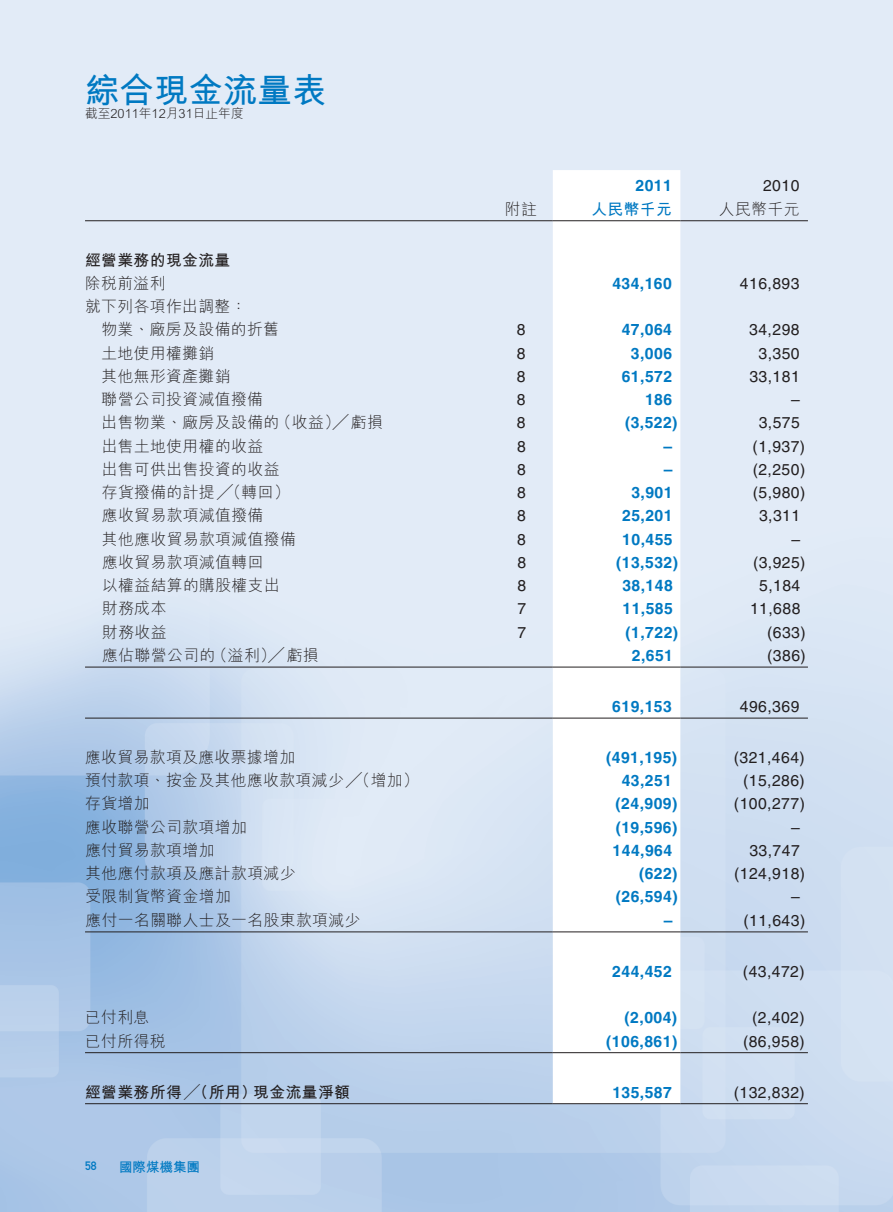
<style>
.page{position:relative;width:893px;height:1212px;background:#fff}
.page>*{position:absolute;margin:0;border:0;box-sizing:border-box;transform-origin:0 0}
.t1{font:700 34.5px "M Hei HK";color:#0079c2}
.t2{font:300 15.75px/23.2px "M Hei HK";letter-spacing:.03em;color:#231f20}
.t3{font:15.75px "Helvetica LT Std";letter-spacing:.03em;color:#231f20}
.t4{font:700 15.75px "Helvetica LT Std";letter-spacing:.03em;color:#0079c2}
.t5{font:700 15.75px "M Hei HK";letter-spacing:.03em;color:#231f20}
.t6{font:700 15.75px "M Hei HK";letter-spacing:.03em;color:#0079c2}
.t7{font:700 13.5px "M Hei HK";color:#0079c2}
.t8{font:300 12.75px "M Hei HK";color:#231f20}
.t9{font:12px "DIN Mittelschrift Std";color:#0079c2}
</style>
<div class="page">
<img style="left:0;top:0;width:893px;height:1212px">
<svg style="left:553px;top:170px;width:127px;height:933px"></svg>
<hr style="left:85px;top:220px;width:404px;height:1px;background:#231f20">
<hr style="left:489px;top:220px;width:64px;height:1px;background:#231f20">
<hr style="left:553px;top:220px;width:127px;height:1px;background:#231f20">
<hr style="left:680px;top:220px;width:128px;height:1px;background:#231f20">
<hr style="left:85px;top:667px;width:404px;height:1px;background:#231f20">
<hr style="left:489px;top:667px;width:64px;height:1px;background:#231f20">
<hr style="left:553px;top:667px;width:127px;height:1px;background:#231f20">
<hr style="left:680px;top:667px;width:128px;height:1px;background:#231f20">
<hr style="left:85px;top:718px;width:404px;height:1px;background:#231f20">
<hr style="left:489px;top:718px;width:64px;height:1px;background:#231f20">
<hr style="left:553px;top:718px;width:127px;height:1px;background:#231f20">
<hr style="left:680px;top:718px;width:128px;height:1px;background:#231f20">
<hr style="left:85px;top:931px;width:404px;height:1px;background:#231f20">
<hr style="left:489px;top:931px;width:64px;height:1px;background:#231f20">
<hr style="left:553px;top:931px;width:127px;height:1px;background:#231f20">
<hr style="left:680px;top:931px;width:128px;height:1px;background:#231f20">
<hr style="left:85px;top:1052px;width:404px;height:1px;background:#231f20">
<hr style="left:489px;top:1052px;width:64px;height:1px;background:#231f20">
<hr style="left:553px;top:1052px;width:127px;height:1px;background:#231f20">
<hr style="left:680px;top:1052px;width:128px;height:1px;background:#231f20">
<hr style="left:85px;top:1103px;width:404px;height:1px;background:#231f20">
<hr style="left:489px;top:1103px;width:64px;height:1px;background:#231f20">
<hr style="left:553px;top:1103px;width:127px;height:1px;background:#231f20">
<hr style="left:680px;top:1103px;width:128px;height:1px;background:#231f20">
<h1 class="t1" style="left:85px;top:65px;width:243px">綜合現金流量表</h1>
<p class="t8" style="left:85px;top:105px;width:160px">截至2011年12月31日止年度</p>
<p class="t4" style="left:635px;top:176px;width:38px">2011</p>
<p class="t3" style="left:763px;top:177px;width:38px">2010</p>
<p class="t2" style="left:505px;top:197px;width:33px">附註</p>
<p class="t6" style="left:591px;top:197px;width:82px">人民幣千元</p>
<p class="t2" style="left:719px;top:197px;width:82px">人民幣千元</p>
<p class="t5" style="left:85px;top:248px;width:147px">經營業務的現金流量</p>
<p class="t2" style="left:85px;top:271px;width:82px">除稅前溢利</p>
<p class="t4" style="left:612px;top:274px;width:61px">434,160</p>
<p class="t3" style="left:740px;top:274px;width:61px">416,893</p>
<p class="t2" style="left:101px;top:294px;width:179px;text-indent:-16px">就下列各項作出調整：<br>物業、廠房及設備的折舊</p>
<p class="t3" style="left:517px;top:321px;width:10px">8</p>
<p class="t4" style="left:622px;top:320px;width:52px">47,064</p>
<p class="t3" style="left:749px;top:321px;width:52px">34,298</p>
<p class="t2" style="left:101px;top:341px;width:114px">土地使用權攤銷</p>
<p class="t3" style="left:517px;top:344px;width:10px">8</p>
<p class="t4" style="left:631px;top:343px;width:43px">3,006</p>
<p class="t3" style="left:758px;top:344px;width:43px">3,350</p>
<p class="t2" style="left:101px;top:364px;width:131px">其他無形資產攤銷</p>
<p class="t3" style="left:517px;top:367px;width:10px">8</p>
<p class="t4" style="left:622px;top:367px;width:52px">61,572</p>
<p class="t3" style="left:749px;top:367px;width:52px">33,181</p>
<p class="t2" style="left:102px;top:387px;width:163px">聯營公司投資減值撥備</p>
<p class="t3" style="left:517px;top:390px;width:10px">8</p>
<p class="t4" style="left:645px;top:390px;width:29px">186</p>
<p class="t3" style="left:791px;top:390px;width:10px">–</p>
<p class="t2" style="left:102px;top:410px;width:283px">出售物業、廠房及設備的（收益）╱虧損</p>
<p class="t3" style="left:517px;top:414px;width:10px">8</p>
<p class="t4" style="left:625px;top:413px;width:54px">(3,522)</p>
<p class="t3" style="left:759px;top:414px;width:43px">3,575</p>
<p class="t2" style="left:102px;top:434px;width:163px">出售土地使用權的收益</p>
<p class="t3" style="left:517px;top:437px;width:10px">8</p>
<p class="t4" style="left:664px;top:436px;width:10px">–</p>
<p class="t3" style="left:753px;top:437px;width:54px">(1,937)</p>
<p class="t2" style="left:102px;top:457px;width:179px">出售可供出售投資的收益</p>
<p class="t3" style="left:517px;top:460px;width:10px">8</p>
<p class="t4" style="left:664px;top:460px;width:10px">–</p>
<p class="t3" style="left:753px;top:460px;width:54px">(2,250)</p>
<p class="t2" style="left:102px;top:480px;width:189px">存貨撥備的計提╱（轉回）</p>
<p class="t3" style="left:517px;top:483px;width:10px">8</p>
<p class="t4" style="left:631px;top:483px;width:43px">3,901</p>
<p class="t3" style="left:753px;top:483px;width:54px">(5,980)</p>
<p class="t2" style="left:102px;top:503px;width:163px">應收貿易款項減值撥備</p>
<p class="t3" style="left:517px;top:507px;width:10px">8</p>
<p class="t4" style="left:622px;top:506px;width:52px">25,201</p>
<p class="t3" style="left:759px;top:507px;width:43px">3,311</p>
<p class="t2" style="left:102px;top:527px;width:195px">其他應收貿易款項減值撥備</p>
<p class="t3" style="left:517px;top:530px;width:10px">8</p>
<p class="t4" style="left:622px;top:529px;width:52px">10,455</p>
<p class="t3" style="left:791px;top:530px;width:10px">–</p>
<p class="t2" style="left:102px;top:550px;width:163px">應收貿易款項減值轉回</p>
<p class="t3" style="left:517px;top:553px;width:10px">8</p>
<p class="t4" style="left:616px;top:553px;width:63px">(13,532)</p>
<p class="t3" style="left:753px;top:553px;width:54px">(3,925)</p>
<p class="t2" style="left:102px;top:573px;width:179px">以權益結算的購股權支出</p>
<p class="t3" style="left:517px;top:576px;width:10px">8</p>
<p class="t4" style="left:622px;top:576px;width:52px">38,148</p>
<p class="t3" style="left:759px;top:576px;width:43px">5,184</p>
<p class="t2" style="left:102px;top:596px;width:66px">財務成本</p>
<p class="t3" style="left:517px;top:600px;width:10px">7</p>
<p class="t4" style="left:622px;top:599px;width:52px">11,585</p>
<p class="t3" style="left:750px;top:600px;width:52px">11,688</p>
<p class="t2" style="left:102px;top:620px;width:66px">財務收益</p>
<p class="t3" style="left:518px;top:623px;width:10px">7</p>
<p class="t4" style="left:626px;top:622px;width:54px">(1,722)</p>
<p class="t3" style="left:767px;top:623px;width:40px">(633)</p>
<p class="t2" style="left:102px;top:643px;width:218px">應佔聯營公司的（溢利）╱虧損</p>
<p class="t4" style="left:632px;top:646px;width:43px">2,651</p>
<p class="t3" style="left:767px;top:646px;width:40px">(386)</p>
<p class="t4" style="left:612px;top:697px;width:61px">619,153</p>
<p class="t3" style="left:740px;top:697px;width:61px">496,369</p>
<p class="t2" style="left:85px;top:745px;width:212px">應收貿易款項及應收票據增加</p>
<p class="t4" style="left:606px;top:748px;width:72px">(491,195)</p>
<p class="t3" style="left:734px;top:748px;width:72px">(321,464)</p>
<p class="t2" style="left:85px;top:768px;width:335px">預付款項、按金及其他應收款項減少╱（增加）</p>
<p class="t4" style="left:622px;top:771px;width:52px">43,251</p>
<p class="t3" style="left:743px;top:771px;width:63px">(15,286)</p>
<p class="t2" style="left:85px;top:791px;width:66px">存貨增加</p>
<p class="t4" style="left:616px;top:794px;width:63px">(24,909)</p>
<p class="t3" style="left:734px;top:795px;width:72px">(100,277)</p>
<p class="t2" style="left:85px;top:815px;width:163px">應收聯營公司款項增加</p>
<p class="t4" style="left:616px;top:817px;width:63px">(19,596)</p>
<p class="t3" style="left:791px;top:818px;width:10px">–</p>
<p class="t2" style="left:85px;top:838px;width:131px">應付貿易款項增加</p>
<p class="t4" style="left:613px;top:841px;width:61px">144,964</p>
<p class="t3" style="left:749px;top:841px;width:52px">33,747</p>
<p class="t2" style="left:85px;top:861px;width:212px">其他應付款項及應計款項減少</p>
<p class="t4" style="left:639px;top:864px;width:40px">(622)</p>
<p class="t3" style="left:734px;top:864px;width:72px">(124,918)</p>
<p class="t2" style="left:86px;top:884px;width:147px">受限制貨幣資金增加</p>
<p class="t4" style="left:616px;top:887px;width:63px">(26,594)</p>
<p class="t3" style="left:791px;top:888px;width:10px">–</p>
<p class="t2" style="left:86px;top:908px;width:276px">應付一名關聯人士及一名股東款項減少</p>
<p class="t4" style="left:664px;top:910px;width:10px">–</p>
<p class="t3" style="left:743px;top:911px;width:63px">(11,643)</p>
<p class="t4" style="left:612px;top:961px;width:61px">244,452</p>
<p class="t3" style="left:743px;top:962px;width:63px">(43,472)</p>
<p class="t2" style="left:85px;top:1005px;width:66px">已付利息</p>
<p class="t4" style="left:625px;top:1008px;width:54px">(2,004)</p>
<p class="t3" style="left:752px;top:1008px;width:54px">(2,402)</p>
<p class="t2" style="left:85px;top:1028px;width:82px">已付所得稅</p>
<p class="t4" style="left:606px;top:1031px;width:72px">(106,861)</p>
<p class="t3" style="left:743px;top:1032px;width:63px">(86,958)</p>
<p class="t5" style="left:85px;top:1080px;width:266px">經營業務所得╱（所用）現金流量淨額</p>
<p class="t4" style="left:612px;top:1082px;width:61px">135,587</p>
<p class="t3" style="left:734px;top:1083px;width:72px">(132,832)</p>
<p class="t9" style="left:85px;top:1158px;width:13px">58</p>
<p class="t7" style="left:119px;top:1157px;width:82px">國際煤機集團</p>
</div>
